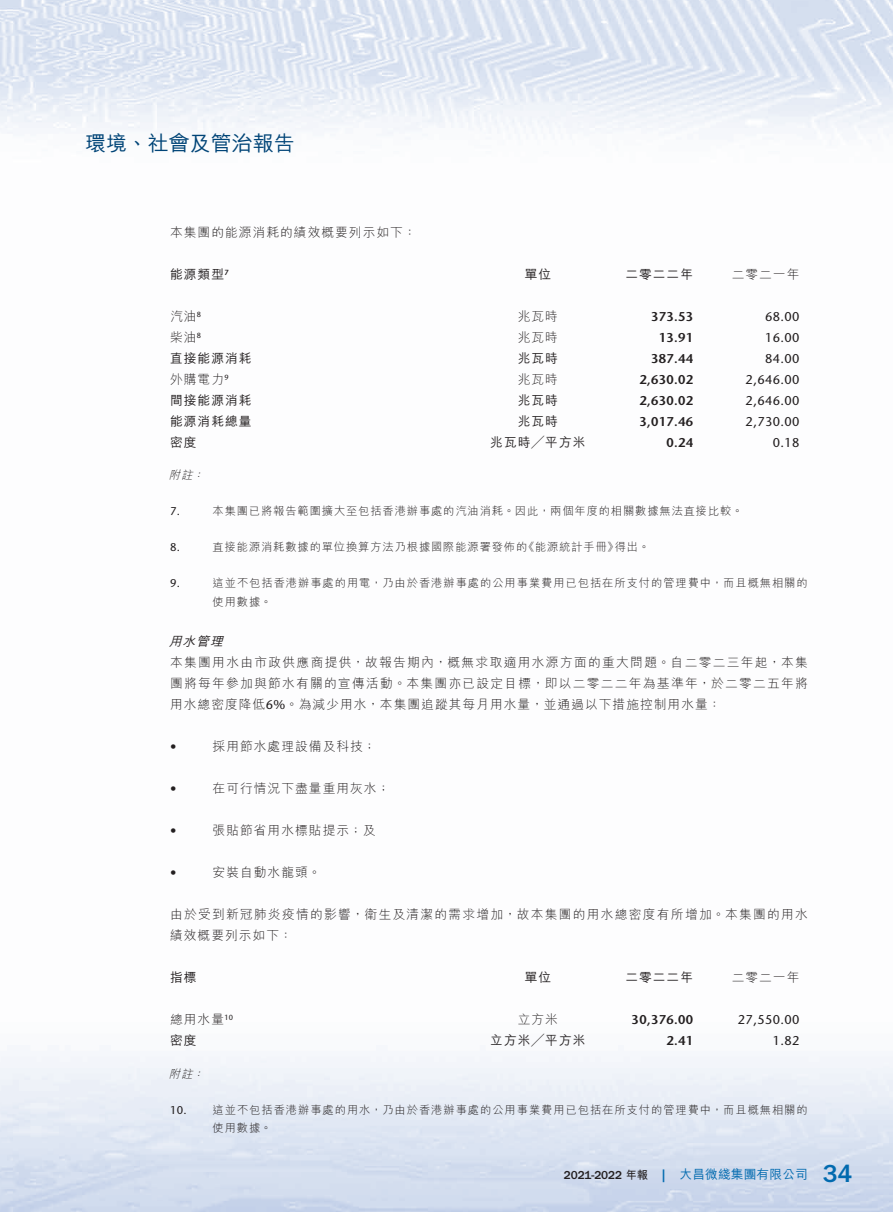
<style>
.page{position:relative;width:893px;height:1212px;background:#fff}
.page>*{position:absolute;margin:0;border:0;box-sizing:border-box;transform-origin:0 0}
.t1{font:500 25.5px "ITC Franklin Gothic Std";color:#016aaf}
.t2{font:500 21px "M Hei HK";color:#047}
.t3{font:300 12.75px/21px "M Hei HK";letter-spacing:.08em;color:#231f20;text-align:justify}
.t4{font:500 12.75px "M Hei HK";letter-spacing:.08em;color:#231f20}
.t5{font:500 12.75px "Stone Sans Std";letter-spacing:.03em;color:#231f20}
.t6{font:600 12.75px "Stone Sans Std";letter-spacing:.03em;color:#231f20}
.t7{font:300 12.75px/21px "M Hei HK";letter-spacing:.1em;color:#231f20}
.t8{font:500 12.75px "M Hei HK";letter-spacing:.01em;color:#016aaf}
.t9{font:italic 500 12.75px "M Hei HK";color:#231f20}
.t10{font:500 12.75px "ITC Franklin Gothic Std";color:#016aaf}
.t11{font:500 12px "ITC Franklin Gothic Std";letter-spacing:-.01em;color:#231f20}
.t12{font:300 11.25px "M Hei HK";letter-spacing:.085em;color:#231f20}
.t13{font:500 11.25px "Stone Sans Std";color:#231f20}
.t14{font:italic 300 11.25px "M Hei HK";color:#231f20}
.t15{font:500 7.5px "Stone Sans Std";color:#231f20}
.t16{font:600 7.5px "Stone Sans Std";color:#231f20}
.s1{font-family:"Stone Sans Std";font-weight:500}
.s2{font-family:"M Hei HK";font-weight:700;font-size:11.25px}
</style>
<div class="page">
<img style="left:0;top:0;width:893px;height:1212px">
<h2 class="t2" style="left:85px;top:128px;width:211px">環境、社會及管治報告</h2>
<p class="t3" style="left:170px;top:221px;width:247px">本集團的能源消耗的績效概要列示如下：</p>
<p class="t4" style="left:170px;top:265px;width:56px">能源類型</p>
<p class="t16" style="left:224px;top:267px;width:6px">7</p>
<p class="t4" style="left:525px;top:265px;width:28px">單位</p>
<p class="t4" style="left:625px;top:265px;width:69px">二零二二年</p>
<p class="t3" style="left:732px;top:263px;width:69px">二零二一年</p>
<p class="t3" style="left:170px;top:305px;width:28px">汽油</p>
<p class="t15" style="left:197px;top:309px;width:6px">8</p>
<p class="t3" style="left:518px;top:305px;width:42px">兆瓦時</p>
<p class="t6" style="left:651px;top:309px;width:44px">373.53</p>
<p class="t5" style="left:765px;top:309px;width:36px">68.00</p>
<p class="t3" style="left:170px;top:326px;width:28px">柴油</p>
<p class="t15" style="left:197px;top:330px;width:6px">8</p>
<p class="t3" style="left:518px;top:326px;width:42px">兆瓦時</p>
<p class="t6" style="left:659px;top:330px;width:36px">13.91</p>
<p class="t5" style="left:765px;top:330px;width:36px">16.00</p>
<p class="t4" style="left:170px;top:349px;width:83px">直接能源消耗</p>
<p class="t4" style="left:518px;top:349px;width:42px">兆瓦時</p>
<p class="t6" style="left:651px;top:351px;width:44px">387.44</p>
<p class="t5" style="left:765px;top:351px;width:36px">84.00</p>
<p class="t3" style="left:170px;top:368px;width:56px">外購電力</p>
<p class="t15" style="left:224px;top:372px;width:6px">9</p>
<p class="t3" style="left:518px;top:368px;width:42px">兆瓦時</p>
<p class="t6" style="left:639px;top:372px;width:55px">2,630.02</p>
<p class="t5" style="left:746px;top:372px;width:55px">2,646.00</p>
<p class="t4" style="left:170px;top:391px;width:83px">間接能源消耗</p>
<p class="t4" style="left:518px;top:391px;width:42px">兆瓦時</p>
<p class="t6" style="left:639px;top:393px;width:55px">2,630.02</p>
<p class="t5" style="left:746px;top:393px;width:55px">2,646.00</p>
<p class="t4" style="left:170px;top:412px;width:83px">能源消耗總量</p>
<p class="t4" style="left:518px;top:412px;width:42px">兆瓦時</p>
<p class="t6" style="left:639px;top:414px;width:55px">3,017.46</p>
<p class="t5" style="left:746px;top:414px;width:55px">2,730.00</p>
<p class="t4" style="left:170px;top:433px;width:28px">密度</p>
<p class="t4" style="left:490px;top:433px;width:97px">兆瓦時╱平方米</p>
<p class="t6" style="left:666px;top:435px;width:28px">0.24</p>
<p class="t5" style="left:773px;top:435px;width:28px">0.18</p>
<p class="t14" style="left:169px;top:467px;width:29px">附註</p>
<p class="t14" style="left:193px;top:467px;width:17px">：</p>
<p class="t13" style="left:170px;top:505px;width:12px">7.</p>
<p class="t12" style="left:213px;top:503px;width:532px">本集團已將報告範圍擴大至包括香港辦事處的汽油消耗。因此，兩個年度的相關數據無法直接比較。</p>
<p class="t13" style="left:170px;top:541px;width:12px">8.</p>
<p class="t12" style="left:615px;top:539px;width:36px">得出。</p>
<p class="t12" style="left:213px;top:539px;width:316px">直接能源消耗數據的單位換算方法乃根據國際能源署發佈的</p>
<p class="t12" style="left:523px;top:539px;width:97px">《能源統計手冊》</p>
<p class="t13" style="left:170px;top:577px;width:12px">9.</p>
<p class="t12" style="left:213px;top:575px;width:597px">這並不包括香港辦事處的用電，乃由於香港辦事處的公用事業費用已包括在所支付的管理費中，而且概無相關的</p>
<p class="t12" style="left:213px;top:593px;width:61px">使用數據。</p>
<p class="t9" style="left:169px;top:632px;width:60px">用水管理</p>
<p class="t3" style="left:170px;top:651px;width:639px">本集團用水由市政供應商提供，故報告期內，概無求取適用水源方面的重大問題。自二零二三年起，本集團將每年參加與節水有關的宣傳活動。本集團亦已設定目標，即以二零二二年為基準年，於二零二五年將用水總密度降低<span class="s1">6%</span>。為減少用水，本集團追蹤其每月用水量，並通過以下措施控制用水量：</p>
<p class="t3" style="left:213px;top:735px;width:165px">採用節水處理設備及科技;</p>
<p class="t5" style="left:170px;top:739px;width:8px">•</p>
<p class="t5" style="left:170px;top:781px;width:8px">•</p>
<p class="t5" style="left:170px;top:823px;width:8px">•</p>
<p class="t3" style="left:213px;top:777px;width:179px">在可行情況下盡量重用灰水;</p>
<p class="t3" style="left:213px;top:819px;width:164px">張貼節省用水標貼提示；及</p>
<p class="t3" style="left:213px;top:861px;width:110px">安裝自動水龍頭。</p>
<p class="t5" style="left:170px;top:865px;width:8px">•</p>
<p class="t7" style="left:170px;top:903px;width:639px">由於受到新冠肺炎疫情的影響，衛生及清潔的需求增加，故本集團的用水總密度有所增加。本集團的用水績效概要列示如下：</p>
<p class="t3" style="left:732px;top:966px;width:69px">二零二一年</p>
<p class="t4" style="left:625px;top:968px;width:69px">二零二二年</p>
<p class="t4" style="left:170px;top:968px;width:28px">指標</p>
<p class="t4" style="left:525px;top:968px;width:28px">單位</p>
<p class="t3" style="left:170px;top:1008px;width:56px">總用水量</p>
<p class="t15" style="left:224px;top:1012px;width:10px">10</p>
<p class="t4" style="left:170px;top:1031px;width:28px">密度</p>
<p class="t14" style="left:169px;top:1065px;width:29px">附註</p>
<p class="t14" style="left:193px;top:1065px;width:17px">：</p>
<p class="t3" style="left:518px;top:1008px;width:42px">立方米</p>
<p class="t4" style="left:490px;top:1031px;width:97px">立方米╱平方米</p>
<p class="t6" style="left:632px;top:1012px;width:63px">30,376.00</p>
<p class="t6" style="left:666px;top:1033px;width:28px">2.41</p>
<p class="t5" style="left:738px;top:1012px;width:63px">27,550.00</p>
<p class="t5" style="left:773px;top:1033px;width:28px">1.82</p>
<p class="t13" style="left:170px;top:1103px;width:18px">10.</p>
<p class="t12" style="left:213px;top:1101px;width:597px">這並不包括香港辦事處的用水，乃由於香港辦事處的公用事業費用已包括在所支付的管理費中，而且概無相關的</p>
<p class="t12" style="left:213px;top:1119px;width:61px">使用數據。</p>
<p class="t11" style="left:564px;top:1168px;width:86px">2021-2022 <span class="s2">年報</span></p>
<p class="t10" style="left:660px;top:1167px;width:8px">|</p>
<p class="t8" style="left:679px;top:1165px;width:130px">大昌微綫集團有限公司</p>
<h1 class="t1" style="left:823px;top:1159px;width:31px">34</h1>
</div>
